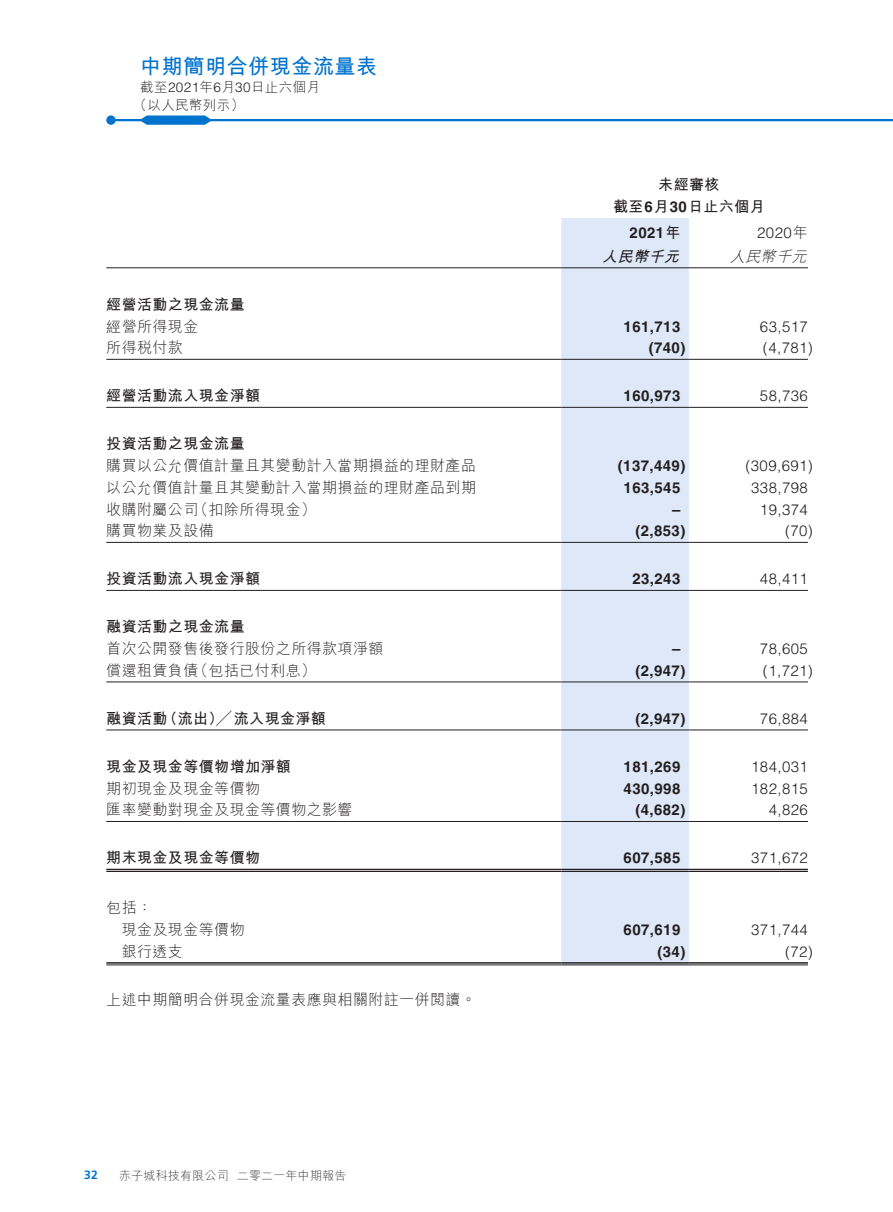
<style>
.page{position:relative;width:893px;height:1212px;background:#fff}
.page>*{position:absolute;margin:0;border:0;box-sizing:border-box;transform-origin:0 0}
.t1{font:700 21px "M Hei HK";letter-spacing:.03em;color:#0073ce}
.t2{font:300 15px/21.8px "M Hei HK";letter-spacing:.03em;color:#231f20}
.t3{font:300 15px "Helvetica LT Std";letter-spacing:.03em;color:#231f20}
.t4{font:700 15px "Helvetica LT Std";letter-spacing:.03em;color:#231f20}
.t5{font:700 15px/21.8px "M Hei HK";letter-spacing:.03em;color:#231f20;text-align:center}
.t6{font:italic 700 15px "M Hei HK";color:#231f20}
.t7{font:italic 300 15px "M Hei HK";color:#231f20}
.t8{font:300 13.5px/17.7px "M Hei HK";letter-spacing:.03em;color:#231f20}
.t9{font:300 12px "M Hei HK";letter-spacing:.02em;color:#3e3e3f}
.t10{font:700 12px "Frutiger LT Std";color:#0073ce}
.s1{font-family:"Helvetica LT Std"}
.s2{font-family:"M Hei HK"}
</style>
<div class="page">
<svg style="left:140px;top:115px;width:72px;height:10px"></svg>
<hr style="left:111px;top:119px;width:782px;height:2px;background:#0073ce">
<svg style="left:106px;top:115px;width:10px;height:10px"></svg>
<div style="left:561px;top:218px;width:128px;height:747px;background:#dfe8f8"></div>
<hr style="left:106px;top:267px;width:455px;height:1px;background:#231f20">
<hr style="left:561px;top:267px;width:128px;height:1px;background:#231f20">
<hr style="left:689px;top:267px;width:119px;height:1px;background:#231f20">
<hr style="left:106px;top:359px;width:455px;height:1px;background:#231f20">
<hr style="left:561px;top:359px;width:128px;height:1px;background:#231f20">
<hr style="left:689px;top:359px;width:119px;height:1px;background:#231f20">
<hr style="left:106px;top:407px;width:455px;height:1px;background:#231f20">
<hr style="left:561px;top:407px;width:128px;height:1px;background:#231f20">
<hr style="left:689px;top:407px;width:119px;height:1px;background:#231f20">
<hr style="left:106px;top:542px;width:455px;height:1px;background:#231f20">
<hr style="left:561px;top:542px;width:128px;height:1px;background:#231f20">
<hr style="left:689px;top:542px;width:119px;height:1px;background:#231f20">
<hr style="left:106px;top:590px;width:455px;height:1px;background:#231f20">
<hr style="left:561px;top:590px;width:128px;height:1px;background:#231f20">
<hr style="left:689px;top:590px;width:119px;height:1px;background:#231f20">
<hr style="left:106px;top:681px;width:455px;height:1px;background:#231f20">
<hr style="left:561px;top:681px;width:128px;height:1px;background:#231f20">
<hr style="left:689px;top:681px;width:119px;height:1px;background:#231f20">
<hr style="left:106px;top:729px;width:455px;height:1px;background:#231f20">
<hr style="left:561px;top:729px;width:128px;height:1px;background:#231f20">
<hr style="left:689px;top:729px;width:119px;height:1px;background:#231f20">
<hr style="left:106px;top:821px;width:455px;height:1px;background:#231f20">
<hr style="left:561px;top:821px;width:128px;height:1px;background:#231f20">
<hr style="left:689px;top:821px;width:119px;height:1px;background:#231f20">
<hr style="left:106px;top:869px;width:455px;height:1px;background:#231f20">
<hr style="left:106px;top:871px;width:455px;height:1px;background:#231f20">
<hr style="left:561px;top:869px;width:128px;height:1px;background:#231f20">
<hr style="left:561px;top:871px;width:128px;height:1px;background:#231f20">
<hr style="left:689px;top:869px;width:119px;height:1px;background:#231f20">
<hr style="left:689px;top:871px;width:119px;height:1px;background:#231f20">
<hr style="left:106px;top:962px;width:455px;height:2px;background:#231f20">
<hr style="left:106px;top:965px;width:455px;height:1px;background:#231f20">
<hr style="left:561px;top:962px;width:128px;height:2px;background:#231f20">
<hr style="left:561px;top:965px;width:128px;height:1px;background:#231f20">
<hr style="left:689px;top:962px;width:119px;height:2px;background:#231f20">
<hr style="left:689px;top:965px;width:119px;height:1px;background:#231f20">
<h1 class="t1" style="left:140px;top:51px;width:238px">中期簡明合併現金流量表</h1>
<p class="t8" style="left:134px;top:78px;width:188px;text-indent:7px">截至<span class="s1">2021</span>年<span class="s1">6</span>月<span class="s1">30</span>日止六個月（以人民幣列示）</p>
<p class="t5" style="left:613px;top:172px;width:153px">未經審核<br>截至<span class="s1">6</span>月<span class="s1">30</span>日止六個月</p>
<p class="t4" style="left:630px;top:223px;width:52px">2021<span class="s2">年</span></p>
<p class="t3" style="left:757px;top:223px;width:52px">2020<span class="s2">年</span></p>
<p class="t6" style="left:602px;top:245px;width:83px">人民幣千元</p>
<p class="t7" style="left:730px;top:249px;width:82px">人民幣千元</p>
<p class="t5" style="left:106px;top:292px;width:140px">經營活動之現金流量</p>
<p class="t2" style="left:106px;top:315px;width:94px">經營所得現金</p>
<p class="t4" style="left:624px;top:317px;width:58px">161,713</p>
<p class="t3" style="left:760px;top:317px;width:49px">63,517</p>
<p class="t2" style="left:106px;top:337px;width:78px">所得稅付款</p>
<p class="t4" style="left:649px;top:339px;width:38px">(740)</p>
<p class="t3" style="left:763px;top:339px;width:52px">(4,781)</p>
<p class="t5" style="left:106px;top:384px;width:155px">經營活動流入現金淨額</p>
<p class="t4" style="left:624px;top:387px;width:58px">160,973</p>
<p class="t3" style="left:760px;top:387px;width:49px">58,736</p>
<p class="t5" style="left:106px;top:432px;width:140px">投資活動之現金流量</p>
<p class="t2" style="left:106px;top:454px;width:371px">購買以公允價值計量且其變動計入當期損益的理財產品</p>
<p class="t4" style="left:618px;top:457px;width:69px">(137,449)</p>
<p class="t3" style="left:745px;top:456px;width:69px">(309,691)</p>
<p class="t2" style="left:106px;top:476px;width:371px">以公允價值計量且其變動計入當期損益的理財產品到期</p>
<p class="t4" style="left:624px;top:478px;width:58px">163,545</p>
<p class="t3" style="left:751px;top:478px;width:58px">338,798</p>
<p class="t2" style="left:106px;top:498px;width:211px">收購附屬公司（扣除所得現金）</p>
<p class="t4" style="left:672px;top:500px;width:10px">–</p>
<p class="t3" style="left:760px;top:500px;width:49px">19,374</p>
<p class="t2" style="left:106px;top:520px;width:109px">購買物業及設備</p>
<p class="t4" style="left:635px;top:522px;width:52px">(2,853)</p>
<p class="t3" style="left:785px;top:522px;width:29px">(70)</p>
<p class="t5" style="left:106px;top:567px;width:155px">投資活動流入現金淨額</p>
<p class="t4" style="left:632px;top:570px;width:49px">23,243</p>
<p class="t3" style="left:760px;top:570px;width:49px">48,411</p>
<p class="t5" style="left:106px;top:615px;width:140px">融資活動之現金流量</p>
<p class="t2" style="left:106px;top:637px;width:279px">首次公開發售後發行股份之所得款項淨額</p>
<p class="t4" style="left:672px;top:640px;width:10px">–</p>
<p class="t3" style="left:760px;top:639px;width:49px">78,605</p>
<p class="t2" style="left:106px;top:659px;width:211px">償還租賃負債（包括已付利息）</p>
<p class="t4" style="left:635px;top:661px;width:52px">(2,947)</p>
<p class="t3" style="left:763px;top:661px;width:52px">(1,721)</p>
<p class="t5" style="left:106px;top:706px;width:221px">融資活動（流出）╱流入現金淨額</p>
<p class="t4" style="left:635px;top:709px;width:52px">(2,947)</p>
<p class="t3" style="left:760px;top:709px;width:49px">76,884</p>
<p class="t5" style="left:106px;top:754px;width:186px">現金及現金等價物增加淨額</p>
<p class="t4" style="left:624px;top:757px;width:58px">181,269</p>
<p class="t3" style="left:751px;top:757px;width:58px">184,031</p>
<p class="t2" style="left:106px;top:777px;width:155px">期初現金及現金等價物</p>
<p class="t4" style="left:624px;top:779px;width:58px">430,998</p>
<p class="t3" style="left:751px;top:779px;width:58px">182,815</p>
<p class="t2" style="left:106px;top:799px;width:248px">匯率變動對現金及現金等價物之影響</p>
<p class="t4" style="left:635px;top:801px;width:52px">(4,682)</p>
<p class="t3" style="left:769px;top:801px;width:41px">4,826</p>
<p class="t5" style="left:106px;top:846px;width:155px">期末現金及現金等價物</p>
<p class="t4" style="left:624px;top:849px;width:58px">607,585</p>
<p class="t3" style="left:751px;top:849px;width:58px">371,672</p>
<p class="t2" style="left:122px;top:897px;width:124px;text-indent:-15px">包括：<br>現金及現金等價物</p>
<p class="t4" style="left:624px;top:921px;width:58px">607,619</p>
<p class="t3" style="left:751px;top:920px;width:58px">371,744</p>
<p class="t2" style="left:122px;top:940px;width:63px">銀行透支</p>
<p class="t4" style="left:657px;top:942px;width:29px">(34)</p>
<p class="t3" style="left:785px;top:942px;width:29px">(72)</p>
<p class="t2" style="left:106px;top:988px;width:371px">上述中期簡明合併現金流量表應與相關附註一併閱讀。</p>
<p class="t10" style="left:84px;top:1168px;width:15px">32</p>
<p class="t9" style="left:119px;top:1169px;width:229px">赤子城科技有限公司 二零二一年中期報告</p>
</div>
